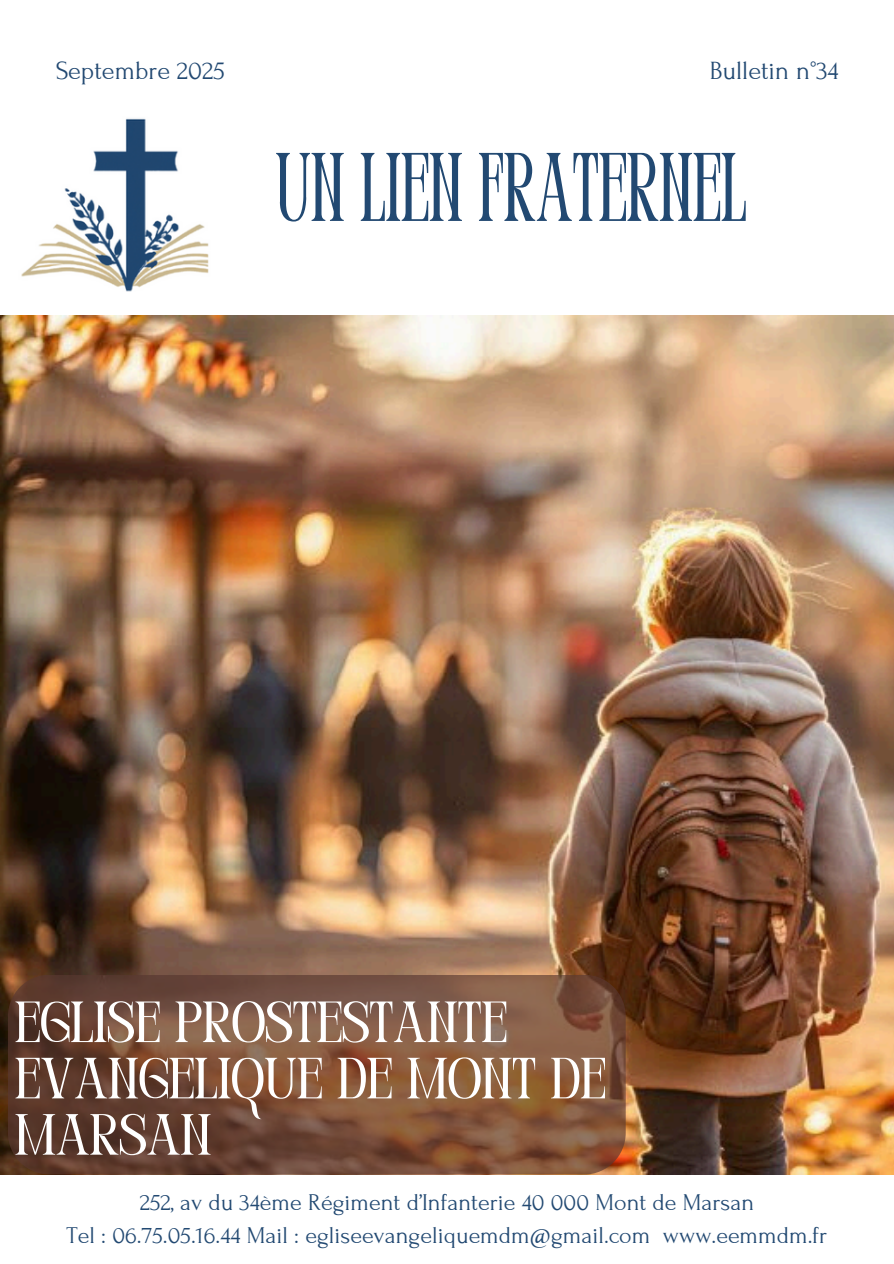
<style>
.page{position:relative;width:894px;height:1264px;background:#fff}
.page>*{position:absolute;margin:0;border:0;box-sizing:border-box;transform-origin:0 0}
.t1{font:condensed 97.2px "Perandoryv 2";color:#224972}
.t2{font:57.9px/56.2px "Perandoryv 2";color:#fff}
.t3{font:26.25px "Forum";color:#224972}
.t4{font:24px/32.7px "Forum";color:#224972;text-align:center}
</style>
<div class="page">
<img style="left:0;top:316px;width:893px;height:858px">
<img style="left:21px;top:118px;width:188px;height:174px">
<svg style="left:8px;top:974px;width:617px;height:200px;background:#774f3a"></svg>
<p class="t3" style="left:55px;top:56px;width:171px">Septembre 2025</p>
<p class="t3" style="left:709px;top:56px;width:130px">Bulletin n°34</p>
<h1 class="t1" style="left:275px;top:148px;width:472px">UN LIEN FRATERNEL</h1>
<h2 class="t2" style="left:15px;top:999px;width:592px">EGLISE PROSTESTANTE<br>EVANGELIQUE DE MONT DE<br>MARSAN</h2>
<p class="t4" style="left:67px;top:1186px;width:762px">252, av du 34ème Régiment d’Infanterie 40 000 Mont de Marsan<br>Tel : 06.75.05.16.44 Mail : egliseevangeliquemdm@gmail.com www.eemmdm.fr</p>
</div>
